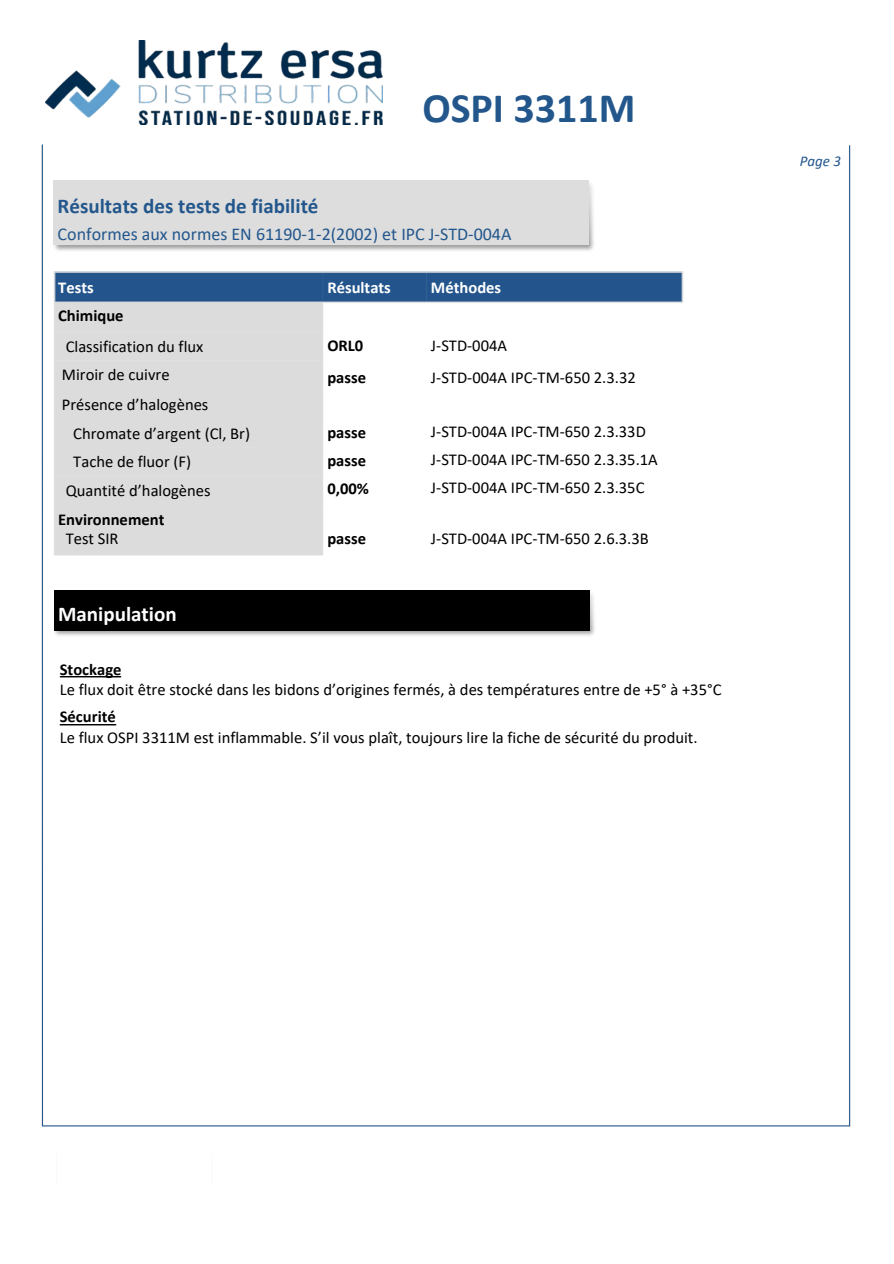
<style>
.page{position:relative;width:894px;height:1264px;background:#fff}
.page>*{position:absolute;margin:0;border:0;box-sizing:border-box;transform-origin:0 0}
.t1{font:700 42px "Calibri";color:#23578c}
.t2{font:700 21px "Calibri";color:#23578c}
.t3{font:700 21px "Calibri";color:#fff}
.t4{font:18px "Calibri";color:#23578c}
.t5{font:16.65px "Calibri";color:#000}
.t6{font:700 16.65px "Calibri";color:#000}
.t7{font:16.5px/28.2px "Calibri";color:#000}
.t8{font:700 16.5px/28.2px "Calibri";color:#000}
.t9{font:700 16.5px "Calibri";color:#fff}
.t10{font:italic 15px "Calibri";color:#23578c}
.s1{color:#fff}
</style>
<div class="page">
<img style="left:41px;top:144px;width:810px;height:983px">
<img style="left:45px;top:40px;width:337px;height:85px">
<h3 class="t1" style="left:422px;top:90px;width:214px">OSPI 3311M</h3>
<h3 class="t2" style="left:58px;top:197px;width:262px">Résultats des tests de fiabilité</h3>
<h3 class="t4" style="left:58px;top:227px;width:455px">Conformes aux normes EN 61190-1-2(2002) et IPC J-STD-004A</h3>
<h1 class="t8" style="left:58px;top:275px;width:67px"><span class="s1">Tests<br></span>Chimique</h1>
<p class="t7" style="left:66px;top:333px;width:139px">Classification du flux</p>
<h4 class="t5" style="left:62px;top:368px;width:109px">Miroir de cuivre</h4>
<p class="t7" style="left:62px;top:391px;width:148px">Présence d’halogènes</p>
<h5 class="t7" style="left:73px;top:420px;width:178px">Chromate d’argent (Cl, Br)<br>Tache de fluor (F)</h5>
<p class="t7" style="left:66px;top:478px;width:146px">Quantité d’halogènes</p>
<p class="t8" style="left:58px;top:506px;width:108px">Environnement</p>
<p class="t7" style="left:66px;top:526px;width:54px">Test SIR</p>
<h3 class="t3" style="left:58px;top:605px;width:120px">Manipulation</h3>
<h5 class="t9" style="left:327px;top:280px;width:65px">Résultats</h5>
<h5 class="t8" style="left:327px;top:333px;width:37px">ORL0</h5>
<h5 class="t6" style="left:327px;top:370px;width:40px">passe</h5>
<h4 class="t8" style="left:327px;top:419px;width:43px">passe passe<br>0,00%</h4>
<h5 class="t8" style="left:327px;top:526px;width:40px">passe</h5>
<h5 class="t9" style="left:431px;top:280px;width:72px">Méthodes</h5>
<h5 class="t7" style="left:431px;top:333px;width:78px">J-STD-004A</h5>
<h5 class="t5" style="left:431px;top:370px;width:206px">J-STD-004A IPC-TM-650 2.3.32</h5>
<h4 class="t7" style="left:431px;top:418px;width:228px">J-STD-004A IPC-TM-650 2.3.33D<br>J-STD-004A IPC-TM-650 2.3.35.1A<br>J-STD-004A IPC-TM-650 2.3.35C</h4>
<h5 class="t7" style="left:431px;top:526px;width:219px">J-STD-004A IPC-TM-650 2.6.3.3B</h5>
<h4 class="t8" style="left:60px;top:656px;width:63px">Stockage</h4>
<h4 class="t7" style="left:60px;top:676px;width:663px">Le flux doit être stocké dans les bidons d’origines fermés, à des températures entre de +5° à +35°C</h4>
<h4 class="t8" style="left:60px;top:703px;width:58px">Sécurité</h4>
<h4 class="t7" style="left:60px;top:724px;width:639px">Le flux OSPI 3311M est inflammable. S’il vous plaît, toujours lire la fiche de sécurité du produit.</h4>
<p class="t10" style="left:799px;top:155px;width:43px">Page 3</p>
</div>
